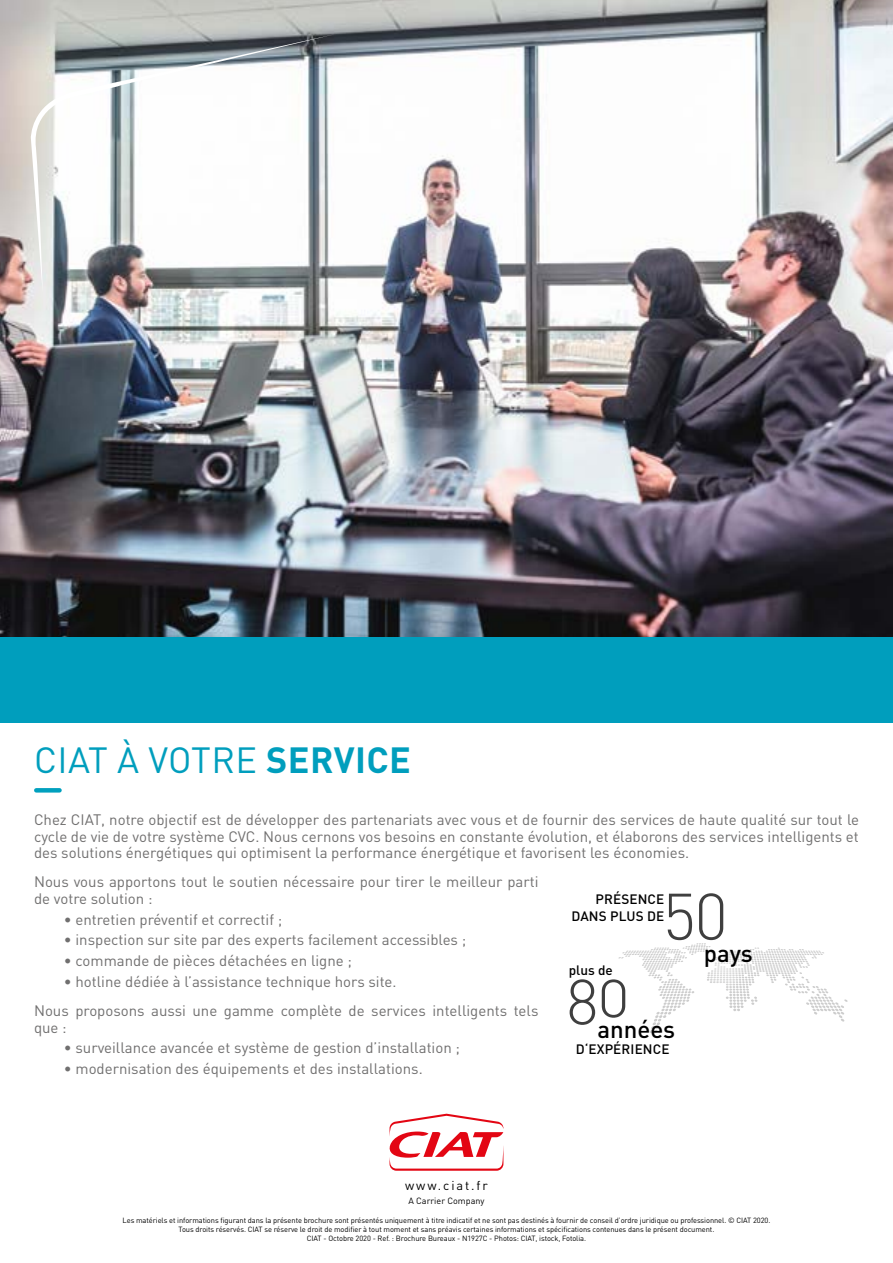
<style>
.page{position:relative;width:893px;height:1263px;background:#fff}
.page>*{position:absolute;margin:0;border:0;box-sizing:border-box;transform-origin:0 0}
.t1{font:300 64.65px "DIN";color:#3f3f3f}
.t2{font:36px "DIN Pro";letter-spacing:.01em;color:#009ebd}
.t3{font:500 24px "DIN Pro";color:#000}
.t4{font:15px/16.5px "DIN Pro";color:#706f6f}
.t5{font:500 13.5px/16.5px "DIN Pro";letter-spacing:.01em;color:#000;text-align:right}
.t6{font:12.75px "DIN Pro";letter-spacing:.15em;color:#000}
.t7{font:9px "DIN Pro";color:#000}
.t8{font:7.5px/9px "DIN Pro";letter-spacing:-.01em;color:#000;text-align:center}
.s1{font-weight:700}
</style>
<div class="page">
<svg style="left:36px;top:788px;width:24px;height:4px"></svg>
<svg style="left:570px;top:979px;width:25px;height:46px"></svg>
<svg style="left:602px;top:943px;width:246px;height:90px"></svg>
<img style="left:0;top:0;width:893px;height:638px">
<svg style="left:31px;top:34px;width:306px;height:259px"></svg>
<div style="left:0;top:638px;width:893px;height:85px;background:#009ebd"></div>
<svg style="left:389px;top:1114px;width:114px;height:57px"></svg>
<h2 class="t2" style="left:34px;top:735px;width:378px">CIAT À VOTRE <span class="s1">SERVICE</span></h2>
<p class="t4" style="left:34px;top:811px;width:826px;text-align:justify">Chez CIAT, notre objectif est de développer des partenariats avec vous et de fournir des services de haute qualité sur tout le cycle de vie de votre système CVC. Nous cernons vos besoins en constante évolution, et élaborons des services intelligents et des solutions énergétiques qui optimisent la performance énergétique et favorisent les économies.</p>
<p class="t4" style="left:34px;top:873px;width:506px">Nous vous apportons tout le soutien nécessaire pour tirer le meilleur parti de votre solution :</p>
<p class="t4" style="left:64px;top:910px;width:220px">• entretien préventif et correctif ;</p>
<p class="t4" style="left:64px;top:931px;width:404px">• inspection sur site par des experts facilement accessibles ;</p>
<p class="t4" style="left:64px;top:952px;width:290px">• commande de pièces détachées en ligne ;</p>
<p class="t4" style="left:34px;top:966px;width:506px;line-height:29.2px;text-indent:30px">• hotline dédiée à l’assistance technique hors site.<br>Nous proposons aussi une gamme complète de services intelligents tels</p>
<p class="t4" style="left:34px;top:1018px;width:34px">que :</p>
<p class="t4" style="left:64px;top:1039px;width:398px">• surveillance avancée et système de gestion d’installation ;</p>
<p class="t4" style="left:64px;top:1060px;width:360px">• modernisation des équipements et des installations.</p>
<p class="t5" style="left:571px;top:891px;width:94px">PRÉSENCE<br>DANS PLUS DE</p>
<h1 class="t1" style="left:663px;top:877px;width:66px">50</h1>
<h3 class="t3" style="left:704px;top:937px;width:51px">pays</h3>
<p class="t5" style="left:569px;top:961px;width:46px">plus de</p>
<h3 class="t3" style="left:597px;top:1013px;width:79px">années</h3>
<p class="t5" style="left:576px;top:1041px;width:95px">D‘EXPÉRIENCE</p>
<p class="t6" style="left:405px;top:1176px;width:84px">www.ciat.fr</p>
<p class="t7" style="left:408px;top:1194px;width:77px">A Carrier Company</p>
<p class="t8" style="left:123px;top:1215px;width:649px">Les matériels et informations figurant dans la présente brochure sont présentés uniquement à titre indicatif et ne sont pas destinés à fournir de conseil d’ordre juridique ou professionnel. © CIAT 2020.<br>Tous droits réservés. CIAT se réserve le droit de modifier à tout moment et sans préavis certaines informations et spécifications contenues dans le présent document.<br>CIAT - Octobre 2020 - Ref. : Brochure Bureaux - N1927C - Photos: CIAT, istock, Fotolia.</p>
</div>
